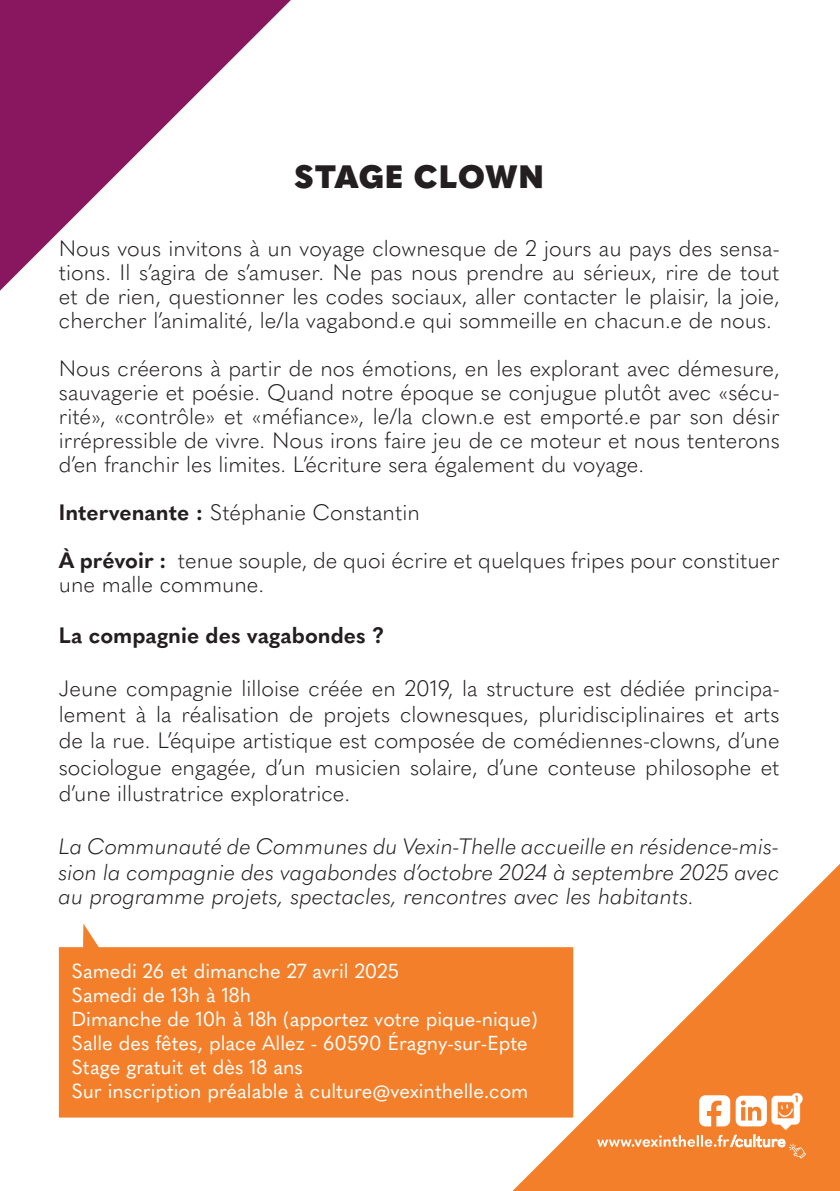
<style>
.page{position:relative;width:840px;height:1191px;background:#fff}
.page>*{position:absolute;margin:0;border:0;box-sizing:border-box;transform-origin:0 0}
.t1{font:900 32px "Quasimoda";letter-spacing:.015em;color:#231f20}
.t2{font:300 22px/24px "Quasimoda";color:#231f20;text-align:justify}
.t3{font:italic 300 22px/26.4px "Quasimoda";color:#231f20}
.t4{font:700 22px "Quasimoda";color:#231f20}
.t5{font:20px/24px "Quasimoda";color:#fff}
.s1{font-weight:700}
</style>
<div class="page">
<svg style="left:0;top:0;width:291px;height:291px;fill:#8a1c63"></svg>
<svg style="left:512px;top:865px;width:327px;height:326px"></svg>
<div style="left:59px;top:947px;width:514px;height:170px;background:#f47f2a"></div>
<svg style="left:83px;top:923px;width:24px;height:38px"></svg>
<svg style="left:698px;top:1095px;width:31px;height:31px"></svg>
<svg style="left:735px;top:1095px;width:10px;height:31px"></svg>
<img style="left:745px;top:1086px;width:80px;height:57px">
<svg style="left:596px;top:1134px;width:209px;height:24px;background:#f5954f"></svg>
<h1 class="t1" style="left:294px;top:151px;width:250px">STAGE CLOWN</h1>
<p class="t2" style="left:59px;top:235px;width:722px">Nous vous invitons à un voyage clownesque de 2 jours au pays des sensa&shy;tions. Il s’agira de s’amuser. Ne pas nous prendre au sérieux, rire de tout et de rien, questionner les codes sociaux, aller contacter le plaisir, la joie, chercher l’animalité, le/la vagabond.e qui sommeille en chacun.e de nous.</p>
<p class="t2" style="left:59px;top:355px;width:722px">Nous créerons à partir de nos émotions, en les explorant avec démesure, sauvagerie et poésie. Quand notre époque se conjugue plutôt avec «sécu&shy;rité», «contrôle» et «méfiance», le/la clown.e est emporté.e par son désir irrépressible de vivre. Nous irons faire jeu de ce moteur et nous tenterons d’en franchir les limites. L’écriture sera également du voyage.</p>
<p class="t2" style="left:59px;top:487px;width:722px;line-height:48px"><span class="s1">Intervenante :</span> Stéphanie Constantin<br><span class="s1">À prévoir :</span> tenue souple, de quoi écrire et quelques fripes pour constituer</p>
<p class="t2" style="left:59px;top:571px;width:207px">une malle commune.</p>
<p class="t4" style="left:59px;top:618px;width:326px">La compagnie des vagabondes ?</p>
<p class="t2" style="left:59px;top:673px;width:722px;line-height:26.4px">Jeune compagnie lilloise créée en 2019, la structure est dédiée principa&shy;lement à la réalisation de projets clownesques, pluridisciplinaires et arts de la rue. L’équipe artistique est composée de comédiennes-clowns, d’une sociologue engagée, d’un musicien solaire, d’une conteuse philosophe et d’une illustratrice exploratrice.</p>
<p class="t3" style="left:59px;top:831px;width:722px">La Communauté de Communes du Vexin-Thelle accueille en résidence-mis&shy;sion la compagnie des vagabondes d’octobre 2024 à septembre 2025 avec</p>
<p class="t3" style="left:59px;top:882px;width:636px">au programme projets, spectacles, rencontres avec les habitants.</p>
<p class="t5" style="left:71px;top:958px;width:467px">Samedi 26 et dimanche 27 avril 2025<br>Samedi de 13h à 18h<br>Dimanche de 10h à 18h (apportez votre pique-nique)<br>Salle des fêtes, place Allez - 60590 Éragny-sur-Epte Stage gratuit et dès 18 ans<br>Sur inscription préalable à culture@vexinthelle.com</p>
</div>
